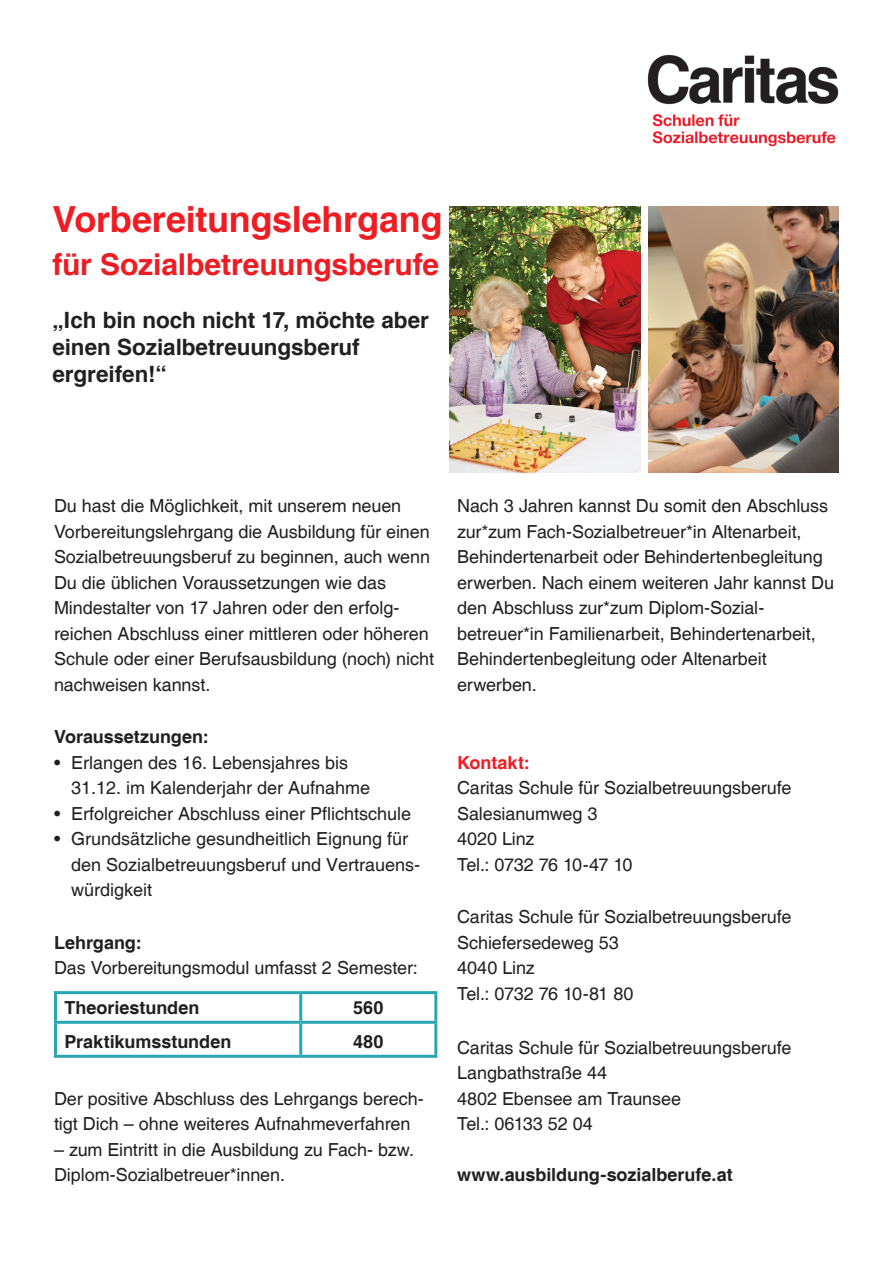
<style>
.page{position:relative;width:893px;height:1263px;background:#fff}
.page>*{position:absolute;margin:0;border:0;box-sizing:border-box;transform-origin:0 0}
.Überschrift_groß_rot{font:700 36px "Helvetica LT Com";letter-spacing:-.005em;color:#ee1d23}
.Überschrift_groß_rot-2{font:700 30px "Helvetica LT Com";letter-spacing:-.005em;color:#ee1d23}
.Headline_klein{font:700 22.5px/27px "Helvetica LT Com";letter-spacing:-.005em;color:#231f20}
.Fließtext_Handout_LL{font:18px/25.5px "Helvetica";letter-spacing:-.005em;color:#231f20}
.Fließtext_Handout_LL-2{font:700 18px "Helvetica";color:#231f20}
.Fließtext_Handout_LL-3{font:18px "Helvetica";letter-spacing:-.025em;color:#231f20}
.Headline_klein-2{font:700 18px "Helvetica";color:#231f20}
.Headline_rot{font:700 18px "Helvetica";color:#ee1d23}
</style>
<div class="page">
<img style="left:648px;top:54px;width:191px;height:93px">
<hr style="left:54px;top:991px;width:247px;height:3px;background:#28a5b0">
<hr style="left:54px;top:994px;width:3px;height:27px;background:#28a5b0">
<hr style="left:301px;top:991px;width:136px;height:3px;background:#28a5b0">
<hr style="left:299px;top:994px;width:3px;height:27px;background:#28a5b0">
<hr style="left:434px;top:994px;width:3px;height:27px;background:#28a5b0">
<hr style="left:54px;top:1021px;width:247px;height:3px;background:#28a5b0">
<hr style="left:54px;top:1024px;width:3px;height:31px;background:#28a5b0">
<hr style="left:301px;top:1021px;width:136px;height:3px;background:#28a5b0">
<hr style="left:299px;top:1024px;width:3px;height:31px;background:#28a5b0">
<hr style="left:434px;top:1024px;width:3px;height:31px;background:#28a5b0">
<hr style="left:54px;top:1055px;width:247px;height:3px;background:#28a5b0">
<hr style="left:301px;top:1055px;width:136px;height:3px;background:#28a5b0">
<img style="left:648px;top:206px;width:191px;height:266px">
<img style="left:450px;top:206px;width:191px;height:266px">
<p class="Überschrift_groß_rot" style="left:52px;top:197px;width:391px">Vorbereitungslehrgang</p>
<p class="Überschrift_groß_rot-2" style="left:52px;top:246px;width:388px">für Sozialbetreuungsberufe</p>
<p class="Headline_klein" style="left:52px;top:306px;width:378px">„Ich bin noch nicht 17, möchte aber einen Sozialbetreuungsberuf ergreifen!“</p>
<p class="Fließtext_Handout_LL" style="left:54px;top:494px;width:378px">Du hast die Möglichkeit, mit unserem neuen Vorbereitungslehrgang die Ausbildung für einen Sozialbetreuungsberuf zu beginnen, auch wenn Du die üblichen Voraussetzungen wie das</p>
<p class="Fließtext_Handout_LL" style="left:54px;top:596px;width:382px">Mindestalter von 17 Jahren oder den erfolg&shy;reichen Abschluss einer mittleren oder höheren Schule oder einer Berufsausbildung (noch) nicht nachweisen kannst.</p>
<p class="Headline_klein-2" style="left:54px;top:726px;width:156px">Voraussetzungen:</p>
<p class="Fließtext_Handout_LL" style="left:71px;top:750px;width:301px;text-indent:-17px">• Erlangen des 16. Lebensjahres bis<br>31.12. im Kalenderjahr der Aufnahme</p>
<p class="Fließtext_Handout_LL" style="left:54px;top:801px;width:359px">• Erfolgreicher Abschluss einer Pflichtschule</p>
<p class="Fließtext_Handout_LL" style="left:71px;top:827px;width:351px;text-indent:-17px">• Grundsätzliche gesundheitlich Eignung für den Sozialbetreuungsberuf und Vertrauens&shy;würdigkeit</p>
<p class="Headline_klein-2" style="left:54px;top:931px;width:89px">Lehrgang:</p>
<p class="Fließtext_Handout_LL" style="left:54px;top:956px;width:365px">Das Vorbereitungsmodul umfasst 2 Semester:</p>
<p class="Fließtext_Handout_LL-2" style="left:64px;top:997px;width:136px">Theoriestunden</p>
<p class="Fließtext_Handout_LL-2" style="left:353px;top:997px;width:32px">560</p>
<p class="Fließtext_Handout_LL-2" style="left:64px;top:1031px;width:168px">Praktikumsstunden</p>
<p class="Fließtext_Handout_LL-2" style="left:353px;top:1031px;width:32px">480</p>
<p class="Fließtext_Handout_LL" style="left:54px;top:1086px;width:371px">Der positive Abschluss des Lehrgangs berech&shy;tigt Dich – ohne weiteres Aufnahmeverfahren</p>
<p class="Fließtext_Handout_LL" style="left:54px;top:1137px;width:361px">– zum Eintritt in die Ausbildung zu Fach- bzw.<br>Diplom-Sozialbetreuer*innen.</p>
<p class="Fließtext_Handout_LL" style="left:457px;top:494px;width:373px">Nach 3 Jahren kannst Du somit den Abschluss zur*zum Fach-Sozialbetreuer*in Altenarbeit,</p>
<p class="Fließtext_Handout_LL" style="left:457px;top:545px;width:378px">Behindertenarbeit oder Behindertenbegleitung erwerben. Nach einem weiteren Jahr kannst Du den Abschluss zur*zum Diplom-Sozial-</p>
<p class="Fließtext_Handout_LL" style="left:457px;top:621px;width:360px">betreuer*in Familienarbeit, Behindertenarbeit,<br>Behindertenbegleitung oder Altenarbeit erwerben.</p>
<p class="Headline_rot" style="left:457px;top:751px;width:74px">Kontakt:</p>
<p class="Fließtext_Handout_LL" style="left:457px;top:776px;width:336px">Caritas Schule für Sozialbetreuungsberufe</p>
<p class="Fließtext_Handout_LL" style="left:457px;top:801px;width:142px">Salesianumweg 3<br>4020 Linz</p>
<p class="Fließtext_Handout_LL-3" style="left:457px;top:854px;width:177px">Tel.: 0732 76 10-47 10</p>
<p class="Fließtext_Handout_LL" style="left:457px;top:905px;width:336px">Caritas Schule für Sozialbetreuungsberufe</p>
<p class="Fließtext_Handout_LL" style="left:457px;top:930px;width:163px">Schiefersedeweg 53<br>4040 Linz</p>
<p class="Fließtext_Handout_LL-3" style="left:457px;top:983px;width:178px">Tel.: 0732 76 10-81 80</p>
<p class="Fließtext_Handout_LL" style="left:457px;top:1035px;width:336px">Caritas Schule für Sozialbetreuungsberufe</p>
<p class="Fließtext_Handout_LL" style="left:457px;top:1061px;width:225px">Langbathstraße 44<br>4802 Ebensee am Traunsee</p>
<p class="Fließtext_Handout_LL" style="left:457px;top:1112px;width:137px">Tel.: 06133 52 04</p>
<p class="Fließtext_Handout_LL-2" style="left:457px;top:1164px;width:277px">www.ausbildung-sozialberufe.at</p>
</div>
